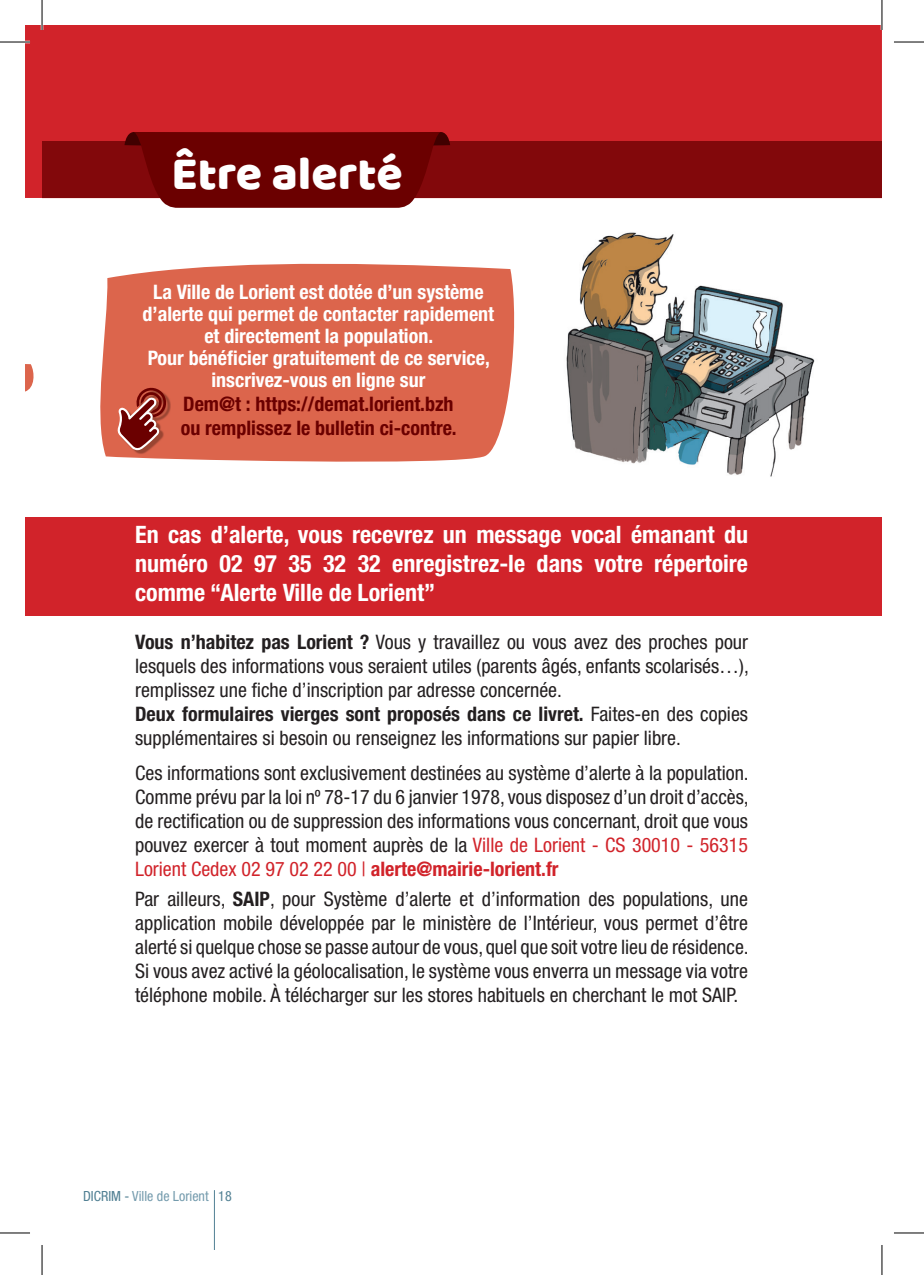
<style>
.page{position:relative;width:924px;height:1275px;background:#fff}
.page>*{position:absolute;margin:0;border:0;box-sizing:border-box;transform-origin:0 0}
.t1{font:48px "Baloo Bhaina";color:#fff}
.t2{font:700 condensed 24px/28.8px "Helvetica Neue LT Pro";color:#fff;text-align:justify}
.t3{font:condensed 20px/24px "Helvetica Neue LT Pro";color:#231f20;text-align:justify}
.t4{font:700 condensed 20px/22px "Helvetica Neue LT Pro";color:#fff;text-align:center}
.t5{font:700 condensed 20px/24px "Helvetica Neue LT Pro";color:#6b0000}
.t6{font:condensed 14px "Helvetica Neue LT Pro";color:#749bad}
.s1{font-weight:700}
.s2{color:#d1232a}
.s3{font-weight:700;color:#d1232a}
.s4{color:#518093}
</style>
<div class="page">
<hr style="left:214px;top:1190px;width:1px;height:60px;background:#518093">
<div style="left:25px;top:25px;width:856px;height:173px;background:#d1232a"></div>
<div style="left:25px;top:517px;width:856px;height:98px;background:#d1232a"></div>
<div style="left:42px;top:142px;width:839px;height:56px;background:#82080b"></div>
<svg style="left:124px;top:129px;width:326px;height:79px;background:#760a0b"></svg>
<img style="left:566px;top:232px;width:249px;height:245px">
<div style="left:100px;top:263px;width:415px;height:199px;background:#dc654c"></div>
<svg style="left:25px;top:364px;width:9px;height:27px"></svg>
<img style="left:120px;top:390px;width:50px;height:64px">
<svg style="left:116px;top:386px;width:51px;height:65px;background:#ae4e42"></svg>
<hr style="left:0;top:41px;width:30px;height:2px;background:#fff">
<hr style="left:41px;top:0;width:2px;height:30px;background:#fff">
<hr style="left:880px;top:0;width:2px;height:30px;background:#fff">
<hr style="left:0;top:42px;width:30px;height:1px;background:#000">
<hr style="left:893px;top:42px;width:30px;height:1px;background:#000">
<hr style="left:0;top:1232px;width:30px;height:1px;background:#000">
<hr style="left:893px;top:1232px;width:30px;height:1px;background:#000">
<hr style="left:42px;top:0;width:1px;height:30px;background:#000">
<hr style="left:42px;top:1245px;width:1px;height:30px;background:#000">
<hr style="left:881px;top:0;width:1px;height:30px;background:#000">
<hr style="left:881px;top:1245px;width:1px;height:30px;background:#000">
<h1 class="t1" style="left:172px;top:144px;width:232px">Être alerté</h1>
<p class="t4" style="left:142px;top:281px;width:353px">La Ville de Lorient est dotée d’un système d’alerte qui permet de contacter rapidement et directement la population.<br>Pour bénéficier gratuitement de ce service, inscrivez-vous en ligne sur</p>
<p class="t5" style="left:181px;top:392px;width:277px">Dem@t : https://demat.lorient.bzh ou remplissez le bulletin ci-contre.</p>
<p class="t2" style="left:135px;top:519px;width:614px">En cas d’alerte, vous recevrez un message vocal émanant du numéro 02 97 35 32 32 enregistrez-le dans votre répertoire comme “Alerte Ville de Lorient”</p>
<p class="t3" style="left:135px;top:629px;width:615px;text-align:left"><span class="s1">Vous n’habitez pas Lorient ?</span> Vous y travaillez ou vous avez des proches pour lesquels des informations vous seraient utiles (parents âgés, enfants scolarisés…), remplissez une fiche d’inscription par adresse concernée.<br><span class="s1">Deux formulaires vierges sont proposés dans ce livret.</span> Faites-en des copies supplémentaires si besoin ou renseignez les informations sur papier libre.</p>
<p class="t3" style="left:135px;top:760px;width:615px">Ces informations sont exclusivement destinées au système d’alerte à la population.<br>Comme prévu par la loi nº 78-17 du 6 janvier 1978, vous disposez d’un droit d’accès, de rectification ou de suppression des informations vous concernant, droit que vous pouvez exercer à tout moment auprès de la <span class="s2">Ville de Lorient - CS 30010 - 56315<br>Lorient Cedex 02 97 02 22 00 |</span> <span class="s3">alerte@mairie-lorient.fr</span></p>
<p class="t3" style="left:135px;top:886px;width:614px">Par ailleurs, <span class="s1">SAIP</span>, pour Système d’alerte et d’information des populations, une application mobile développée par le ministère de l’Intérieur, vous permet d’être alerté si quelque chose se passe autour de vous, quel que soit votre lieu de résidence.<br>Si vous avez activé la géolocalisation, le système vous enverra un message via votre téléphone mobile. À télécharger sur les stores habituels en cherchant le mot SAIP.</p>
<p class="t6" style="left:83px;top:1188px;width:150px"><span class="s4">DICRIM -</span> Ville de Lorient <span class="s4">18</span></p>
</div>
